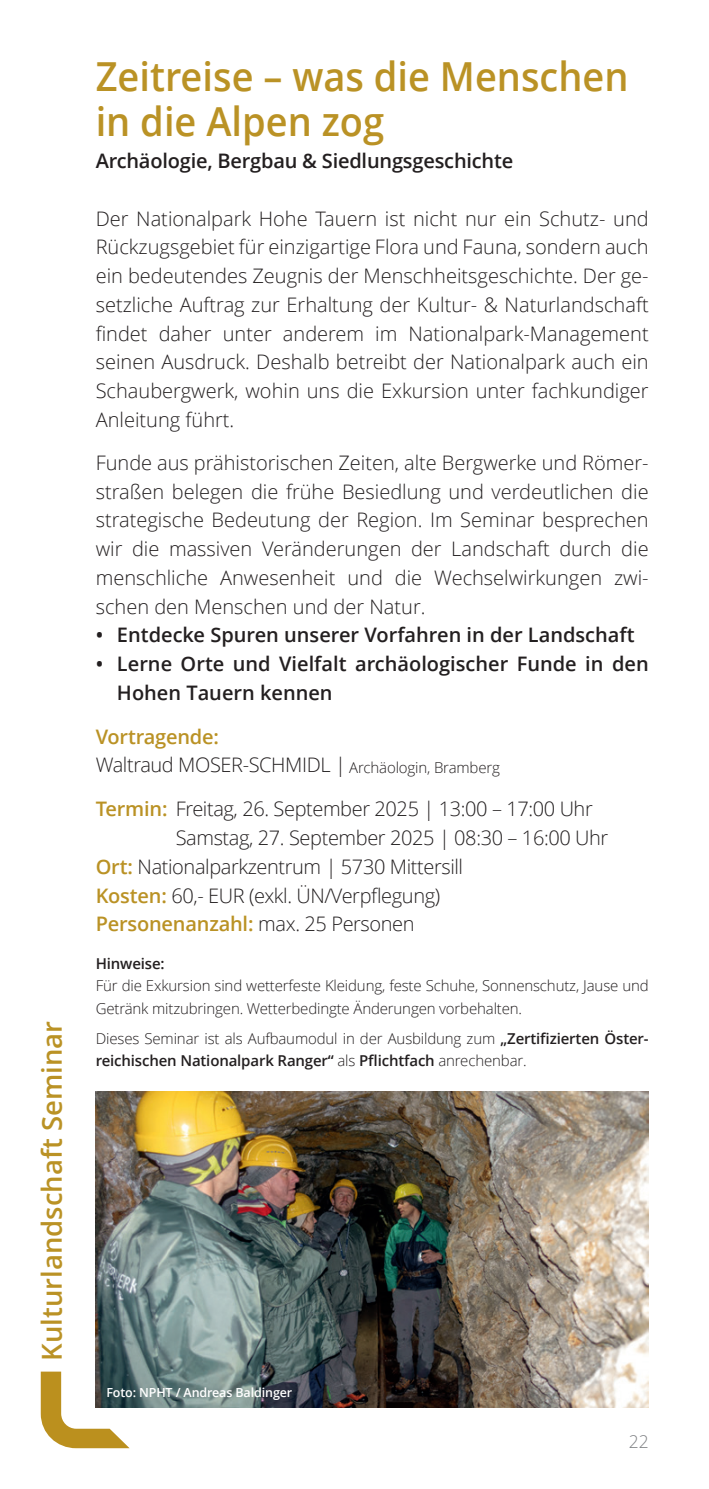
<style>
.page{position:relative;width:709px;height:1489px;background:#fff}
.page>*{position:absolute;margin:0;border:0;box-sizing:border-box;transform-origin:0 0}
.t1{font:600 40px/45px "Open Sans";color:#ba9225;scale:.95 1}
.t2{font:600 27.5px "Open Sans";color:#ba9225}
.t3{font:300 20px/28.8px "Open Sans";letter-spacing:-.02em;color:#231f20;text-align:justify}
.t4{font:600 20px/28.8px "Open Sans";color:#231f20}
.t5{font:600 20px "Open Sans";letter-spacing:-.01em;color:#ba9225}
.t6{font:300 17.5px "Open Sans";color:#808285}
.t7{font:300 15px/22.5px "Open Sans";letter-spacing:-.01em;color:#231f20}
.t8{font:600 15px "Open Sans";letter-spacing:-.01em;color:#231f20}
.t9{font:600 12.5px "Open Sans";letter-spacing:-.01em;color:#fff}
.s1{font-weight:600;color:#ba9225}
.s2{font-size:15px}
.s3{font-weight:300;color:#231f20}
.s4{font-weight:600}
</style>
<div class="page">
<svg style="left:41px;top:1371px;width:89px;height:76px"></svg>
<img style="left:96px;top:1091px;width:552px;height:316px">
<h2 class="t2" style="left:33px;top:1360px;width:341px;rotate:-90deg">Kulturlandschaft Seminar</h2>
<h1 class="t1" style="left:96px;top:53px;width:562px">Zeitreise – was die Menschen in die Alpen zog</h1>
<p class="t4" style="left:96px;top:146px;width:419px">Archäologie, Bergbau &amp; Siedlungsgeschichte</p>
<p class="t3" style="left:96px;top:203px;width:554px">Der Nationalpark Hohe Tauern ist nicht nur ein Schutz- und Rückzugsgebiet für einzigartige Flora und Fauna, sondern auch ein bedeutendes Zeugnis der Menschheitsgeschichte. Der ge&shy;setzliche Auftrag zur Erhaltung der Kultur- &amp; Naturlandschaft findet daher unter anderem im Nationalpark-Management seinen Ausdruck. Deshalb betreibt der Nationalpark auch ein Schaubergwerk, wohin uns die Exkursion unter fachkundiger Anleitung führt.</p>
<p class="t3" style="left:96px;top:447px;width:554px">Funde aus prähistorischen Zeiten, alte Bergwerke und Römer&shy;straßen belegen die frühe Besiedlung und verdeutlichen die strategische Bedeutung der Region. Im Seminar besprechen wir die massiven Veränderungen der Landschaft durch die menschliche Anwesenheit und die Wechselwirkungen zwi&shy;schen den Menschen und der Natur.</p>
<p class="t4" style="left:96px;top:620px;width:540px">• Entdecke Spuren unserer Vorfahren in der Landschaft</p>
<p class="t4" style="left:117px;top:649px;width:533px;text-indent:-21px">• Lerne Orte und Vielfalt archäologischer Funde in den<br>Hohen Tauern kennen</p>
<p class="t3" style="left:96px;top:721px;width:405px"><span class="s1">Vortragende:<br></span>Waltraud MOSER-SCHMIDL | <span class="s2">Archäologin, Bramberg</span></p>
<p class="t3" style="left:96px;top:794px;width:498px"><span class="s1">Termin:</span> Freitag, 26. September 2025 | 13:00 – 17:00 Uhr</p>
<p class="t3" style="left:176px;top:822px;width:434px">Samstag, 27. September 2025 | 08:30 – 16:00 Uhr</p>
<p class="t3" style="left:96px;top:851px;width:369px"><span class="s1">Ort:</span> Nationalparkzentrum | 5730 Mittersill</p>
<p class="t3" style="left:96px;top:880px;width:346px"><span class="s1">Kosten:</span> 60,- EUR (exkl. ÜN/Verpflegung)</p>
<p class="t5" style="left:96px;top:910px;width:320px">Personenanzahl: <span class="s3">max. 25 Personen</span></p>
<p class="t8" style="left:96px;top:953px;width:70px">Hinweise:</p>
<p class="t7" style="left:96px;top:974px;width:554px">Für die Exkursion sind wetterfeste Kleidung, feste Schuhe, Sonnenschutz, Jause und<br>Getränk mitzubringen. Wetterbedingte Änderungen vorbehalten.</p>
<p class="t7" style="left:96px;top:1026px;width:554px">Dieses Seminar ist als Aufbaumodul in der Ausbildung zum <span class="s4">„Zertifizierten Öster&shy;reichischen Nationalpark Ranger“</span> als <span class="s4">Pflichtfach</span> anrechenbar.</p>
<p class="t9" style="left:106px;top:1383px;width:187px">Foto: NPHT / Andreas Baldinger</p>
<p class="t6" style="left:628px;top:1429px;width:21px">22</p>
</div>
